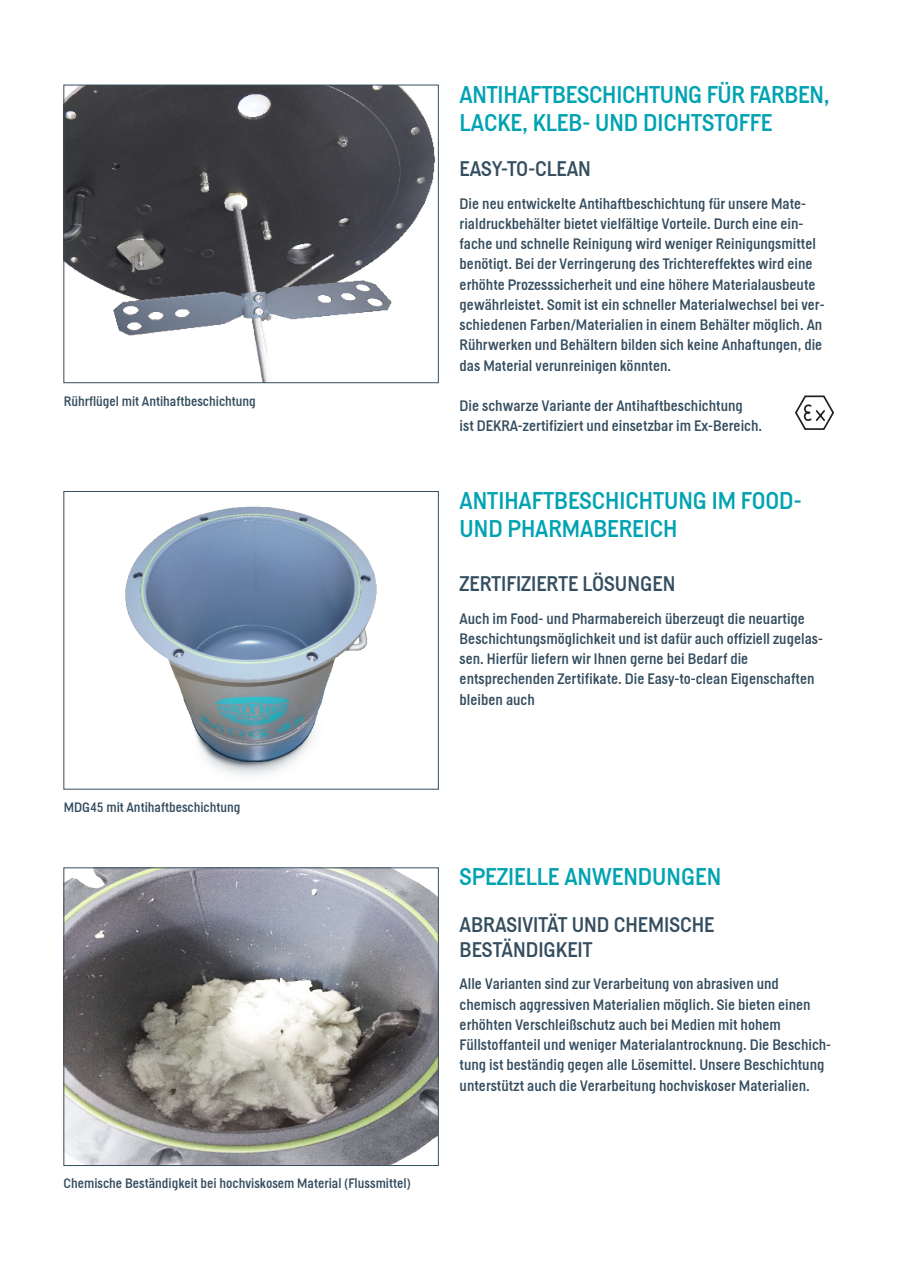
<style>
.page{position:relative;width:898px;height:1263px;background:#fff}
.page>*{position:absolute;margin:0;border:0;box-sizing:border-box;transform-origin:0 0}
.t1{font:24px/28.8px "Helsinki";color:#00a3b2}
.t2{font:21px/25.2px "Helsinki";color:#344d5f}
.t3{font:15px/20.2px "Helsinki";color:#344d5f}
.t4{font:13.5px "Helsinki";color:#344d5f}
</style>
<div class="page">
<img style="left:125px;top:506px;width:252px;height:269px">
<svg style="left:795px;top:395px;width:39px;height:35px"></svg>
<img style="left:66px;top:87px;width:370px;height:294px">
<div style="left:64px;top:85px;width:374px;height:298px;border:1px solid #344d5f"></div>
<img style="left:66px;top:870px;width:370px;height:294px">
<div style="left:64px;top:868px;width:374px;height:298px;border:1px solid #344d5f"></div>
<p class="t4" style="left:64px;top:393px;width:193px">Rührflügel mit Antihaftbeschichtung</p>
<p class="t4" style="left:64px;top:799px;width:178px">MDG45 mit Antihaftbeschichtung</p>
<p class="t4" style="left:64px;top:1176px;width:348px">Chemische Beständigkeit bei hochviskosem Material (Flussmittel)</p>
<p class="t1" style="left:459px;top:79px;width:371px">ANTIHAFTBESCHICHTUNG FÜR FARBEN,<br>LACKE, KLEB- UND DICHTSTOFFE</p>
<p class="t2" style="left:459px;top:156px;width:133px">EASY-TO-CLEAN</p>
<p class="t3" style="left:459px;top:193px;width:366px">Die neu entwickelte Antihaftbeschichtung für unsere Mate&shy;rialdruckbehälter bietet vielfältige Vorteile. Durch eine ein&shy;fache und schnelle Reinigung wird weniger Reinigungsmittel benötigt. Bei der Verringerung des Trichtereffektes wird eine erhöhte Prozesssicherheit und eine höhere Materialausbeute gewährleistet. Somit ist ein schneller Materialwechsel bei ver&shy;schiedenen Farben/Materialien in einem Behälter möglich. An Rührwerken und Behältern bilden sich keine Anhaftungen, die das Material verunreinigen könnten.</p>
<p class="t3" style="left:459px;top:395px;width:304px">Die schwarze Variante der Antihaftbeschichtung<br>ist DEKRA-zertifiziert und einsetzbar im Ex-Bereich.</p>
<p class="t1" style="left:459px;top:485px;width:343px">ANTIHAFTBESCHICHTUNG IM FOOD-<br>UND PHARMABEREICH</p>
<p class="t2" style="left:459px;top:571px;width:217px">ZERTIFIZIERTE LÖSUNGEN</p>
<p class="t3" style="left:459px;top:608px;width:364px">Auch im Food- und Pharmabereich überzeugt die neuartige<br>Beschichtungsmöglichkeit und ist dafür auch offiziell zugelas&shy;sen. Hierfür liefern wir Ihnen gerne bei Bedarf die</p>
<p class="t3" style="left:459px;top:669px;width:356px">entsprechenden Zertifikate. Die Easy-to-clean Eigenschaften bleiben auch</p>
<p class="t1" style="left:459px;top:862px;width:263px">SPEZIELLE ANWENDUNGEN</p>
<p class="t2" style="left:459px;top:911px;width:256px">ABRASIVITÄT UND CHEMISCHE<br>BESTÄNDIGKEIT</p>
<p class="t3" style="left:459px;top:973px;width:321px">Alle Varianten sind zur Verarbeitung von abrasiven und</p>
<p class="t3" style="left:459px;top:994px;width:352px">chemisch aggressiven Materialien möglich. Sie bieten einen</p>
<p class="t3" style="left:459px;top:1014px;width:323px">erhöhten Verschleißschutz auch bei Medien mit hohem</p>
<p class="t3" style="left:459px;top:1034px;width:373px">Füllstoffanteil und weniger Materialantrocknung. Die Beschich&shy;tung ist beständig gegen alle Lösemittel. Unsere Beschichtung unterstützt auch die Verarbeitung hochviskoser Materialien.</p>
</div>
